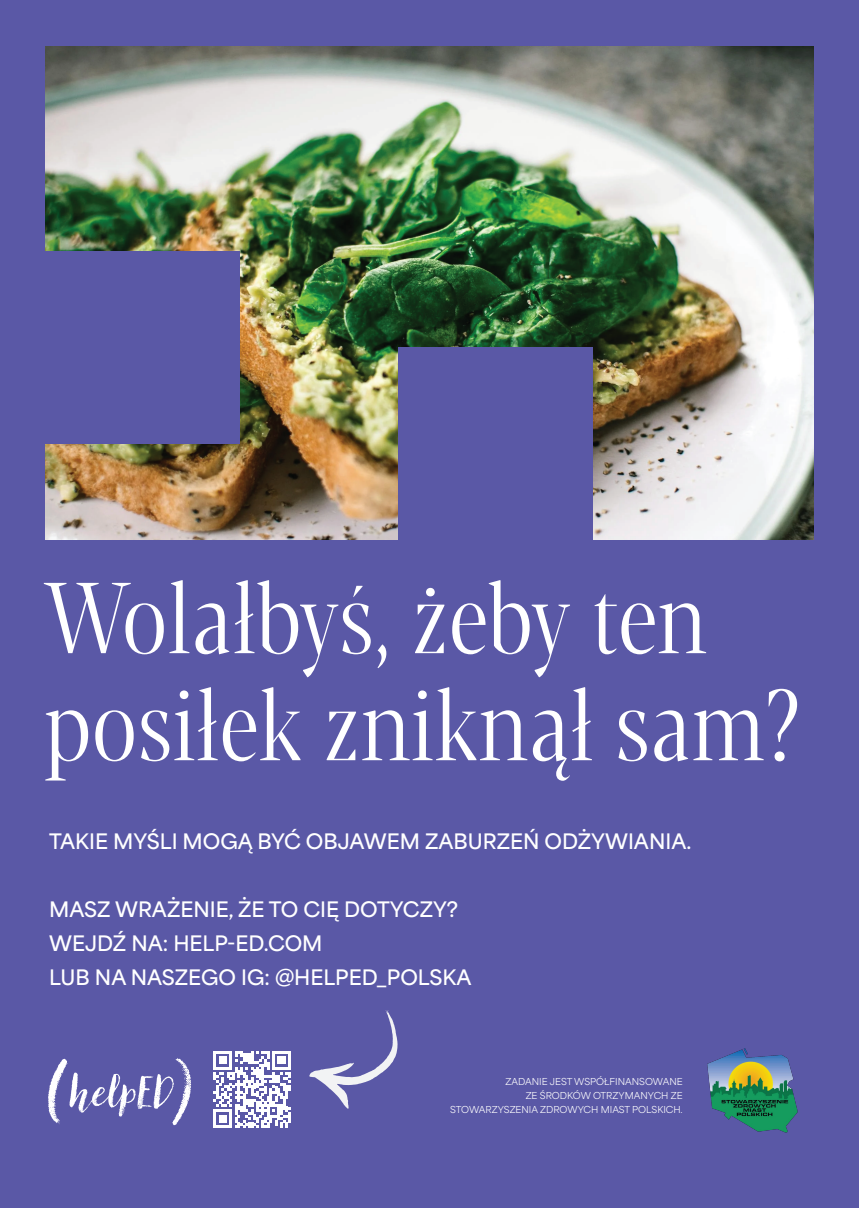
<style>
.page{position:relative;width:859px;height:1208px;background:#5a58a6}
.page>*{position:absolute;margin:0;border:0;box-sizing:border-box;transform-origin:0 0}
.t1{font:300 100px/107px "Blacker Pro Cond Dis";color:#fff}
.t2{font:600 20px/34px "Area Normal";color:#fff}
.t3{font:9px/14px "Area Normal";color:#fff;text-align:right}
</style>
<div class="page">
<img style="left:45px;top:46px;width:769px;height:493px">
<div style="left:398px;top:347px;width:195px;height:192px;background:#5a58a6"></div>
<div style="left:45px;top:251px;width:195px;height:192px;background:#5a58a6"></div>
<svg style="left:213px;top:1051px;width:78px;height:77px"></svg>
<svg style="left:48px;top:1058px;width:143px;height:67px"></svg>
<svg style="left:309px;top:1010px;width:89px;height:98px"></svg>
<img style="left:708px;top:1048px;width:89px;height:84px">
<h1 class="t1" style="left:44px;top:562px;width:758px">Wolałbyś, żeby ten posiłek zniknął sam?</h1>
<p class="t2" style="left:49px;top:822px;width:644px">TAKIE MYŚLI MOGĄ BYĆ OBJAWEM ZABURZEŃ ODŻYWIANIA.</p>
<p class="t2" style="left:49px;top:890px;width:424px">MASZ WRAŻENIE, ŻE TO CIĘ DOTYCZY?<br>WEJDŹ NA: HELP-ED.COM<br>LUB NA NASZEGO IG: @HELPED_POLSKA</p>
<p class="t3" style="left:450px;top:1073px;width:234px">ZADANIE JEST WSPÓŁFINANSOWANE<br>ZE ŚRODKÓW OTRZYMANYCH ZE<br>STOWARZYSZENIA ZDROWYCH MIAST POLSKICH.</p>
</div>
